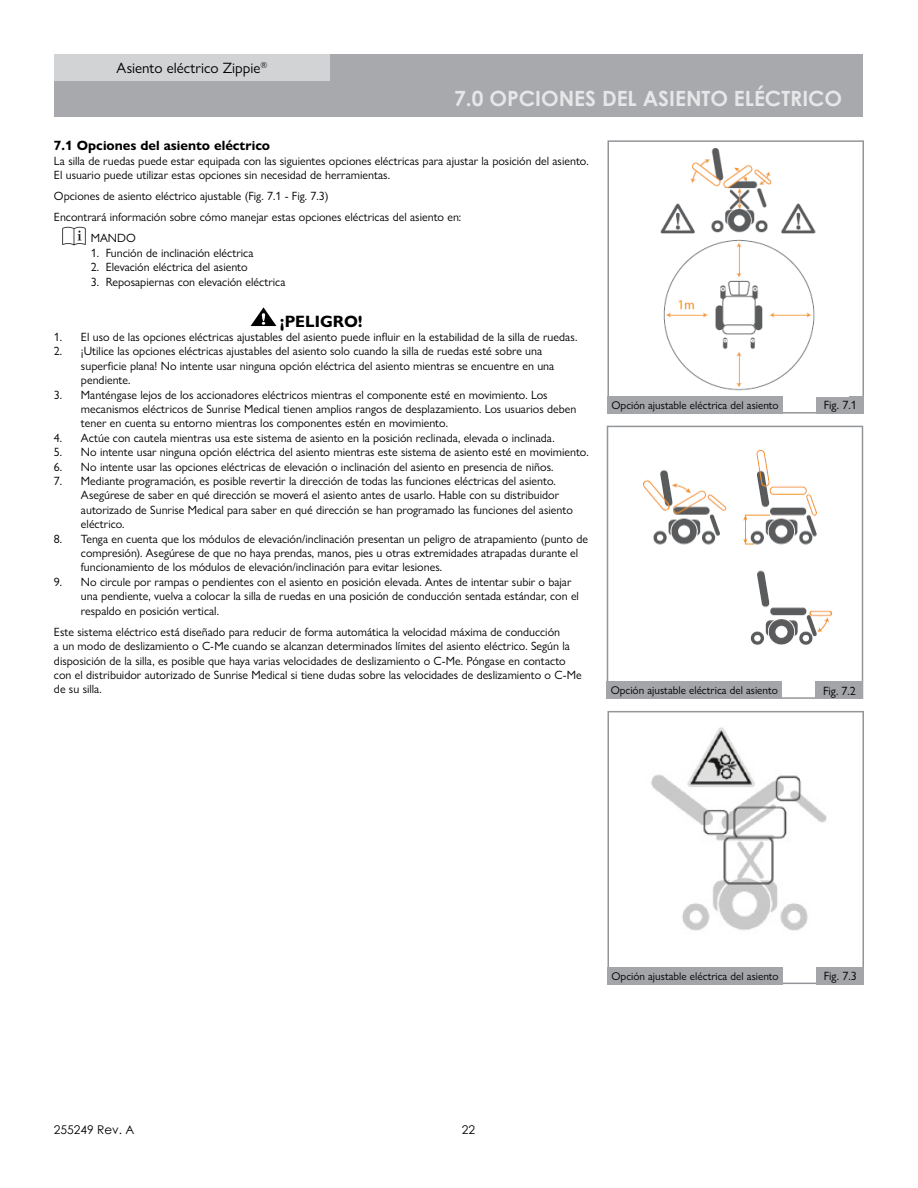
<style>
.page{position:relative;width:918px;height:1188px;background:#fff}
.page>*{position:absolute;margin:0;border:0;box-sizing:border-box;transform-origin:0 0}
.t1{font:700 21px "Century Gothic";color:#e6e7e8}
.t2{font:700 16.5px "Gill Sans Nova";color:#000}
.t3{font:15px "Gill Sans Nova";color:#000}
.t4{font:700 13.5px "Gill Sans Nova";color:#000}
.t5{font:12px/14.4px "Gill Sans Nova";color:#000}
.t6{font:12px "Century Gothic";color:#000}
.t7{font:11.25px "Gill Sans Nova";color:#000}
</style>
<div class="page">
<div style="left:54px;top:54px;width:809px;height:63px;background:#a7a9ac"></div>
<div style="left:54px;top:54px;width:276px;height:26px;background:#d1d3d4"></div>
<svg style="left:608px;top:140px;width:256px;height:274px"></svg>
<div style="left:816px;top:396px;width:48px;height:18px;background:#a3a5a8"></div>
<div style="left:607px;top:396px;width:176px;height:18px;background:#a3a5a8"></div>
<div style="left:801px;top:379px;width:47px;height:17px;background:#fff"></div>
<svg style="left:607px;top:426px;width:256px;height:273px"></svg>
<div style="left:816px;top:682px;width:47px;height:17px;background:#a3a5a8"></div>
<div style="left:607px;top:682px;width:175px;height:17px;background:#a3a5a8"></div>
<svg style="left:608px;top:711px;width:256px;height:273px"></svg>
<div style="left:816px;top:967px;width:48px;height:17px;background:#a3a5a8"></div>
<div style="left:607px;top:967px;width:176px;height:17px;background:#a3a5a8"></div>
<svg style="left:62px;top:227px;width:24px;height:18px"></svg>
<div style="left:624px;top:567px;width:101px;height:83px;background:#fff"></div>
<svg style="left:251px;top:307px;width:25px;height:19px"></svg>
<p class="t3" style="left:117px;top:62px;width:152px">Asiento eléctrico Zippie<sup>®</sup></p>
<h1 class="t1" style="left:454px;top:89px;width:390px">7.0 OPCIONES DEL ASIENTO ELÉCTRICO</h1>
<p class="t4" style="left:54px;top:141px;width:218px">7.1 Opciones del asiento eléctrico</p>
<p class="t5" style="left:54px;top:155px;width:536px">La silla de ruedas puede estar equipada con las siguientes opciones eléctricas para ajustar la posición del asiento.<br>El usuario puede utilizar estas opciones sin necesidad de herramientas.</p>
<p class="t5" style="left:54px;top:190px;width:276px">Opciones de asiento eléctrico ajustable (Fig. 7.1 - Fig. 7.3)</p>
<p class="t5" style="left:54px;top:211px;width:409px">Encontrará información sobre cómo manejar estas opciones eléctricas del asiento en:</p>
<p class="t5" style="left:91px;top:233px;width:47px">MANDO</p>
<p class="t5" style="left:91px;top:247px;width:164px">1. Función de inclinación eléctrica</p>
<p class="t5" style="left:91px;top:261px;width:159px">2. Elevación eléctrica del asiento</p>
<p class="t5" style="left:91px;top:276px;width:196px">3. Reposapiernas con elevación eléctrica</p>
<h2 class="t2" style="left:280px;top:315px;width:84px">¡PELIGRO!</h2>
<p class="t5" style="left:54px;top:331px;width:525px">1. El uso de las opciones eléctricas ajustables del asiento puede influir en la estabilidad de la silla de ruedas.</p>
<p class="t5" style="left:81px;top:345px;width:475px;text-indent:-27px">2. ¡Utilice las opciones eléctricas ajustables del asiento solo cuando la silla de ruedas esté sobre una superficie plana! No intente usar ninguna opción eléctrica del asiento mientras se encuentre en una pendiente.</p>
<p class="t5" style="left:81px;top:389px;width:497px;text-indent:-27px">3. Manténgase lejos de los accionadores eléctricos mientras el componente esté en movimiento. Los mecanismos eléctricos de Sunrise Medical tienen amplios rangos de desplazamiento. Los usuarios deben tener en cuenta su entorno mientras los componentes estén en movimiento.</p>
<p class="t5" style="left:54px;top:432px;width:502px">4. Actúe con cautela mientras usa este sistema de asiento en la posición reclinada, elevada o inclinada.</p>
<p class="t5" style="left:54px;top:446px;width:536px">5. No intente usar ninguna opción eléctrica del asiento mientras este sistema de asiento esté en movimiento.</p>
<p class="t5" style="left:54px;top:461px;width:501px">6. No intente usar las opciones eléctricas de elevación o inclinación del asiento en presencia de niños.</p>
<p class="t5" style="left:81px;top:475px;width:493px;text-indent:-27px">7. Mediante programación, es posible revertir la dirección de todas las funciones eléctricas del asiento.<br>Asegúrese de saber en qué dirección se moverá el asiento antes de usarlo. Hable con su distribuidor autorizado de Sunrise Medical para saber en qué dirección se han programado las funciones del asiento eléctrico.</p>
<p class="t5" style="left:81px;top:533px;width:509px;text-indent:-27px">8. Tenga en cuenta que los módulos de elevación/inclinación presentan un peligro de atrapamiento (punto de compresión). Asegúrese de que no haya prendas, manos, pies u otras extremidades atrapadas durante el funcionamiento de los módulos de elevación/inclinación para evitar lesiones.</p>
<p class="t5" style="left:81px;top:576px;width:500px;text-indent:-27px">9. No circule por rampas o pendientes con el asiento en posición elevada. Antes de intentar subir o bajar una pendiente, vuelva a colocar la silla de ruedas en una posición de conducción sentada estándar, con el respaldo en posición vertical.</p>
<p class="t5" style="left:54px;top:626px;width:529px">Este sistema eléctrico está diseñado para reducir de forma automática la velocidad máxima de conducción<br>a un modo de deslizamiento o C-Me cuando se alcanzan determinados límites del asiento eléctrico. Según la disposición de la silla, es posible que haya varias velocidades de deslizamiento o C-Me. Póngase en contacto con el distribuidor autorizado de Sunrise Medical si tiene dudas sobre las velocidades de deslizamiento o C-Me de su silla.</p>
<p class="t7" style="left:611px;top:401px;width:169px">Opción ajustable eléctrica del asiento</p>
<p class="t5" style="left:824px;top:399px;width:34px">Fig. 7.1</p>
<p class="t7" style="left:611px;top:687px;width:169px">Opción ajustable eléctrica del asiento</p>
<p class="t5" style="left:823px;top:685px;width:34px">Fig. 7.2</p>
<p class="t6" style="left:54px;top:1124px;width:82px">255249 Rev. A</p>
<p class="t6" style="left:462px;top:1124px;width:15px">22</p>
<p class="t7" style="left:611px;top:972px;width:169px">Opción ajustable eléctrica del asiento</p>
<p class="t5" style="left:824px;top:970px;width:34px">Fig. 7.3</p>
</div>
